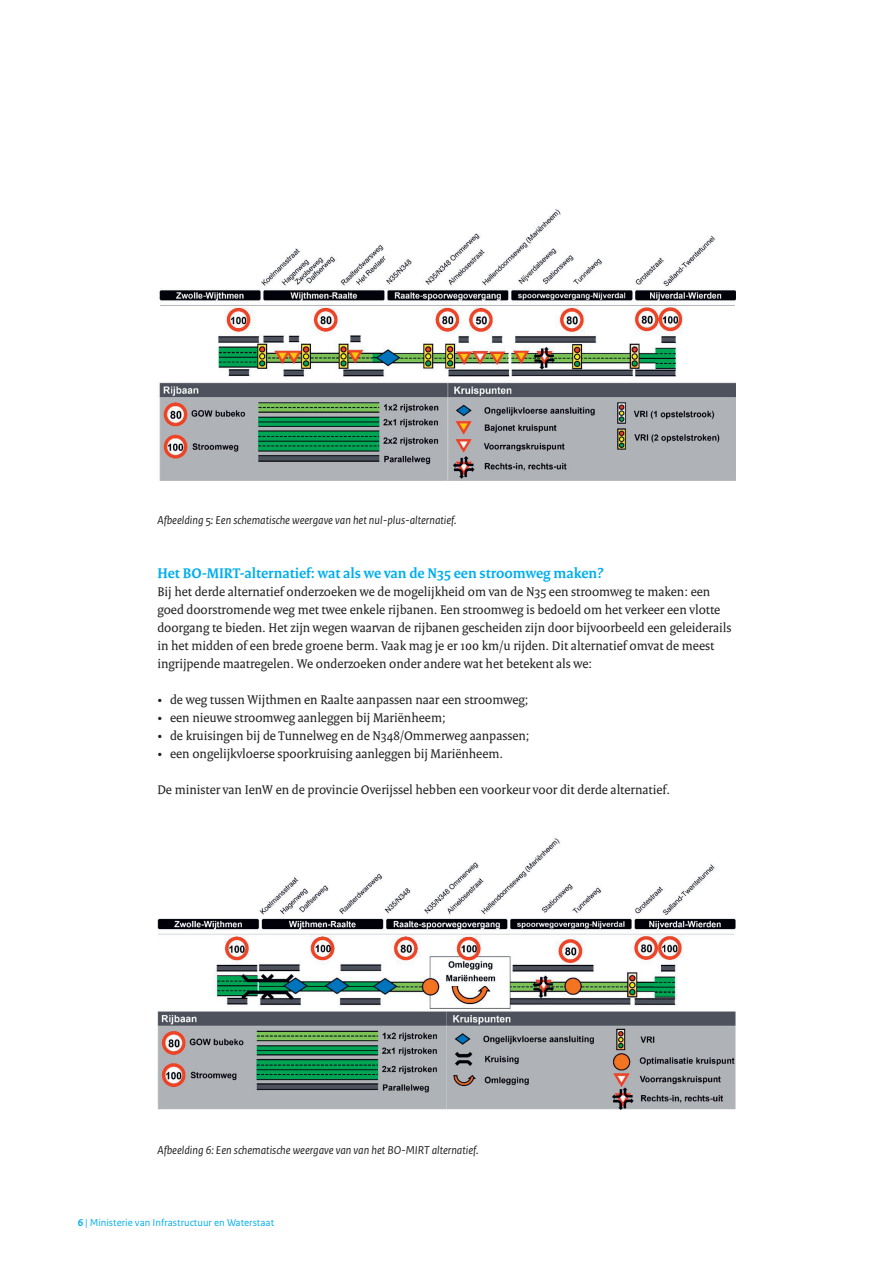
<style>
.page{position:relative;width:893px;height:1263px;background:#fff}
.page>*{position:absolute;margin:0;border:0;box-sizing:border-box;transform-origin:0 0}
.t1{font:700 15px "Rijksoverheid Serif";color:#00aeef}
.t2{font:13.5px/18px "Rijksoverheid Serif";color:#231f20}
.t3{font:italic 12px "Rijksoverheid Sans Text";color:#231f20}
.t4{font:10.5px "Rijksoverheid Sans Text";color:#00aeef}
.s1{font-weight:700}
</style>
<div class="page">
<img style="left:159px;top:209px;width:577px;height:271px">
<img style="left:157px;top:838px;width:579px;height:272px">
<p class="t3" style="left:157px;top:513px;width:301px">Afbeelding 5: Een schematische weergave van het nul-plus-alternatief.</p>
<h2 class="t1" style="left:157px;top:564px;width:448px">Het BO-MIRT-alternatief: wat als we van de N35 een stroomweg maken?</h2>
<p class="t2" style="left:157px;top:582px;width:576px">Bij het derde alternatief onderzoeken we de mogelijkheid om van de N35 een stroomweg te maken: een goed doorstromende weg met twee enkele rijbanen. Een stroomweg is bedoeld om het verkeer een vlotte doorgang te bieden. Het zijn wegen waarvan de rijbanen gescheiden zijn door bijvoorbeeld een geleiderails in het midden of een brede groene berm. Vaak mag je er 100 km/u rijden. Dit alternatief omvat de meest ingrijpende maatregelen. We onderzoeken onder andere wat het betekent als we:</p>
<p class="t2" style="left:157px;top:690px;width:373px">• de weg tussen Wijthmen en Raalte aanpassen naar een stroomweg;</p>
<p class="t2" style="left:157px;top:708px;width:290px">• een nieuwe stroomweg aanleggen bij Mariënheem;</p>
<p class="t2" style="left:157px;top:726px;width:374px">• de kruisingen bij de Tunnelweg en de N348/Ommerweg aanpassen;</p>
<p class="t2" style="left:157px;top:744px;width:347px">• een ongelijkvloerse spoorkruising aanleggen bij Mariënheem.</p>
<p class="t2" style="left:157px;top:780px;width:514px">De minister van IenW en de provincie Overijssel hebben een voorkeur voor dit derde alternatief.</p>
<p class="t3" style="left:157px;top:1143px;width:323px">Afbeelding 6: Een schematische weergave van van het BO-MIRT alternatief.</p>
<p class="t4" style="left:78px;top:1216px;width:198px"><span class="s1">6</span> | Ministerie van Infrastructuur en Waterstaat</p>
</div>
